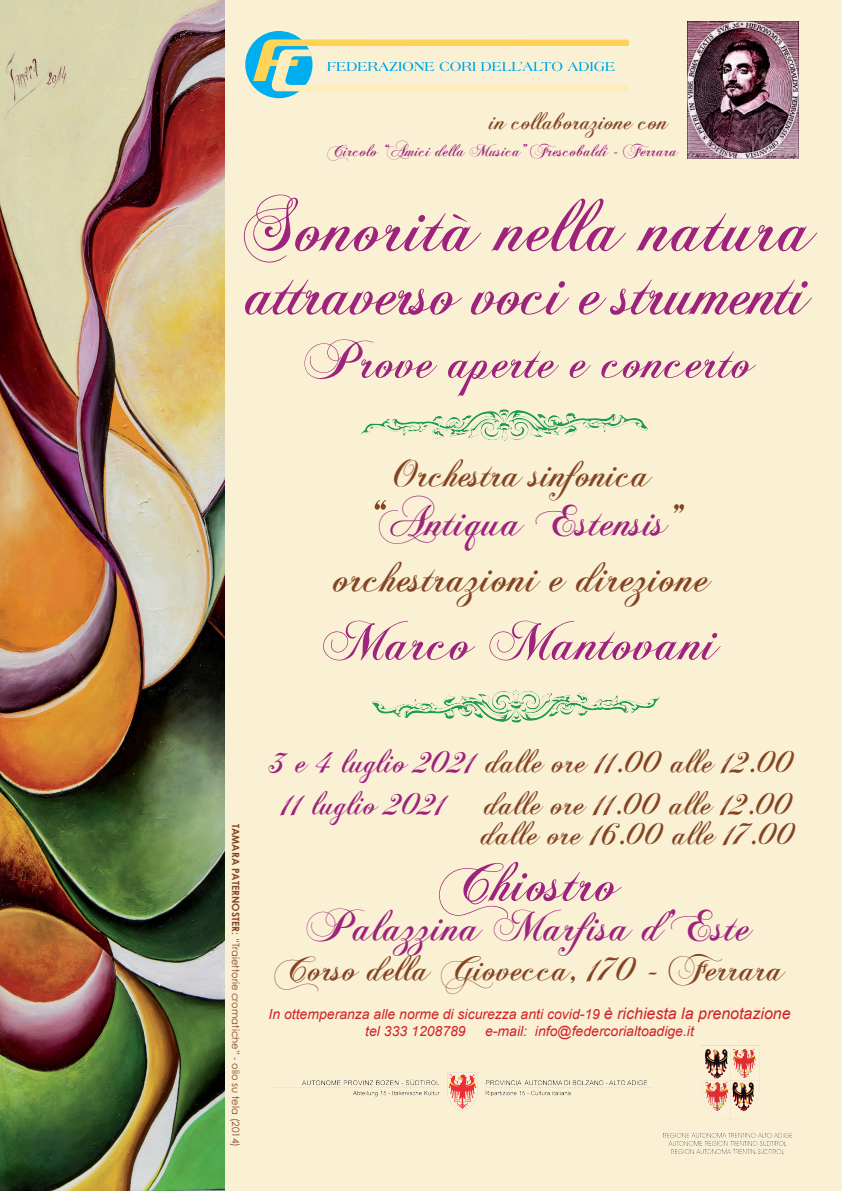
<style>
.page{position:relative;width:842px;height:1191px;background:#faf0d4}
.page>*{position:absolute;margin:0;border:0;box-sizing:border-box;transform-origin:0 0}
.t1{font:78px "Chopin Script";color:#9d237d}
.t2{font:72px "Chopin Script";letter-spacing:-.03em;color:#9d237d}
.t3{font:60px "Chopin Script";color:#9d237d}
.t4{font:58px "Chopin Script";color:#9d237d}
.t5{font:55px "Chopin Script";color:#9d237d}
.t6{font:46px/56px "Chopin Script";color:#844423;text-align:center}
.t7{font:46px "Chopin Script";color:#9d237d}
.t8{font:42px "Chopin Script";letter-spacing:-.01em;color:#844423}
.t9{font:38px "Chopin Script";color:#844423}
.t10{font:35px/42px "Chopin Script";color:#844423;text-align:center}
.t11{font:26px "Chopin Script";letter-spacing:-.01em;color:#844423}
.t12{font:18px "Chopin Script";color:#9d237d}
.t13{font:italic 14px/16.8px "Arial";color:#d1232a}
.t14{font:10px "Century Gothic";color:#844423}
.s1{font-size:52px}
.s2{color:#9d237d}
.s3{font-weight:700}
.s4{font-size:16px}
</style>
<div class="page">
<img style="left:0;top:0;width:225px;height:1191px">
<img style="left:373px;top:690px;width:287px;height:32px">
<img style="left:361px;top:409px;width:287px;height:32px">
<div style="left:245px;top:31px;width:67px;height:67px;background:#00aeef;border-radius:50%"></div>
<svg style="left:253px;top:39px;width:376px;height:53px"></svg>
<img style="left:687px;top:21px;width:112px;height:138px">
<img style="left:272px;top:1072px;width:380px;height:38px">
<img style="left:663px;top:1045px;width:129px;height:108px">
<h3 class="t11" style="left:491px;top:105px;width:180px">in collaborazione con</h3>
<p class="t12" style="left:327px;top:140px;width:352px">Circolo “Amici della Musica” Frescobaldi - Ferrara</p>
<h1 class="t1" style="left:244px;top:177px;width:573px">Sonorità nella natura</h1>
<h2 class="t2" style="left:249px;top:247px;width:563px">attraverso voci e strumenti</h2>
<h3 class="t5" style="left:304px;top:326px;width:452px">Prove aperte e concerto</h3>
<h3 class="t8" style="left:394px;top:447px;width:259px">Orchestra sinfonica</h3>
<h3 class="t6" style="left:335px;top:495px;width:377px"><span class="s1">“</span><span class="s2">Antiqua Estensis</span>” orchestrazioni e direzione</h3>
<h3 class="t4" style="left:323px;top:605px;width:397px">Marco Mantovani</h3>
<p class="t14" style="left:243px;top:823px;width:325px;rotate:90deg"><span class="s3">TAMARA PATERNOSTER</span>: “Traiettorie cromatiche” - olio su tela (2014)</p>
<h3 class="t10" style="left:271px;top:742px;width:526px"><span class="s2">3 e 4 luglio 2021</span> dalle ore 11.00 alle 12.00<br><span class="s2">11 luglio 2021</span> dalle ore 11.00 alle 12.00</h3>
<h3 class="t10" style="left:482px;top:814px;width:316px">dalle ore 16.00 alle 17.00</h3>
<h3 class="t3" style="left:439px;top:844px;width:183px">Chiostro</h3>
<h3 class="t7" style="left:307px;top:897px;width:447px">Palazzina Marfisa d’Este</h3>
<h3 class="t9" style="left:274px;top:944px;width:512px">Corso della Giovecca, 170 - Ferrara</h3>
<p class="t13" style="left:365px;top:1006px;width:427px;text-indent:-97px">In ottemperanza alle norme di sicurezza anti covid-19 <span class="s4">è richiesta la prenotazione </span>tel 333 1208789</p>
<p class="t13" style="left:485px;top:1022px;width:210px">e-mail: info@federcorialtoadige.it</p>
</div>
